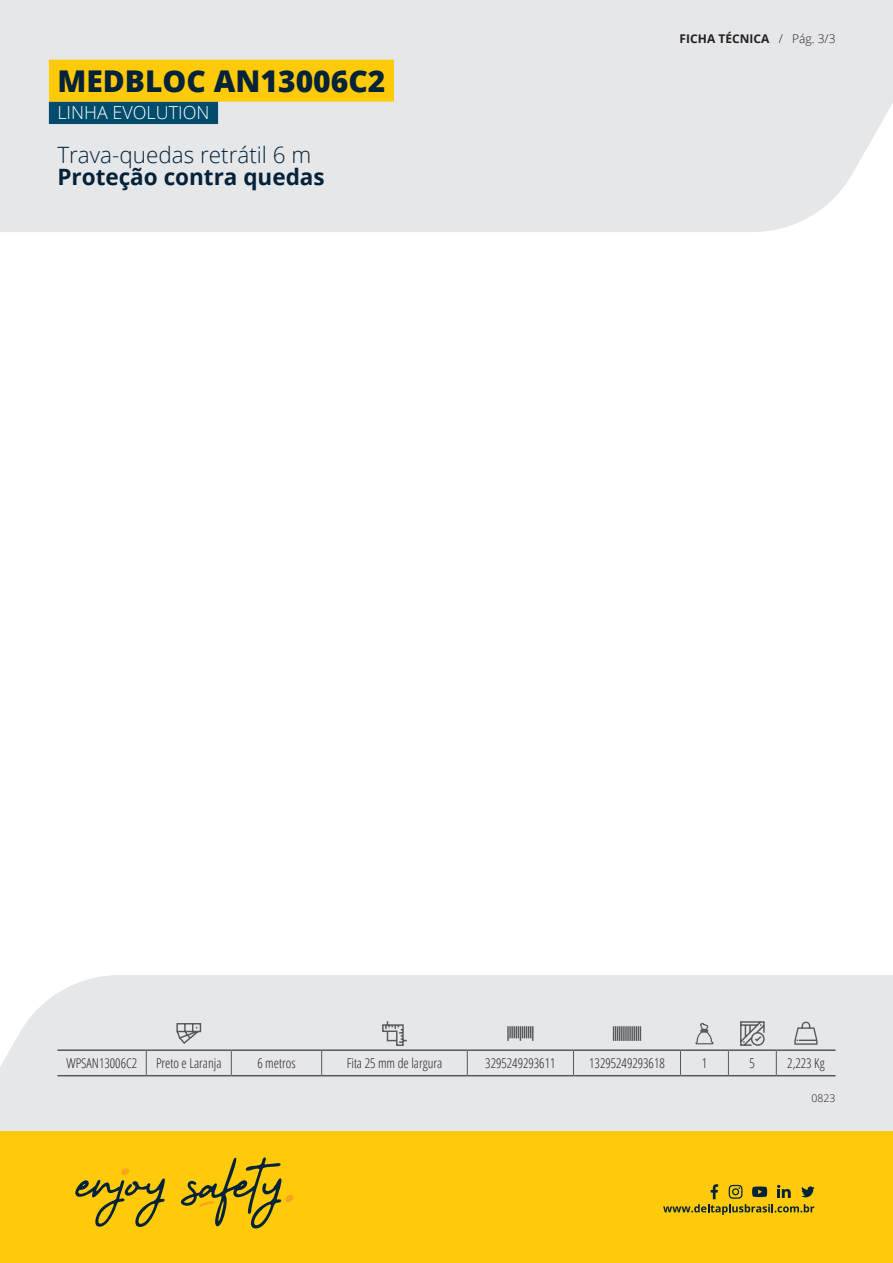
<style>
.page{position:relative;width:893px;height:1263px;background:#fff}
.page>*{position:absolute;margin:0;border:0;box-sizing:border-box;transform-origin:0 0}
.t1{font:800 30px "Open Sans";color:#042239}
.t2{font:300 22.5px "Open Sans";color:#042239}
.t3{font:700 22.5px "Open Sans";color:#042239}
.t4{font:300 18px "Open Sans";color:#fff}
.t5{font:300 13.5px "Open Sans Condensed";color:#231f20}
.t6{font:700 12px "Open Sans";color:#231f20}
.t7{font:300 12px "Open Sans";color:#231f20}
.t8{font:300 10.5px "Open Sans";color:#231f20}
</style>
<div class="page">
<div style="left:0;top:975px;width:893px;height:156px;background:#e6e7e9"></div>
<div style="left:0;top:0;width:893px;height:232px;background:#e6e7e9"></div>
<div style="left:49px;top:102px;width:169px;height:22px;background:#014b6c"></div>
<div style="left:49px;top:60px;width:345px;height:42px;background:#feca0a"></div>
<svg style="left:776px;top:1051px;width:1px;height:24px"></svg>
<hr style="left:57px;top:1049px;width:89px;height:2px;background:#57585a">
<hr style="left:146px;top:1049px;width:85px;height:2px;background:#57585a">
<hr style="left:467px;top:1049px;width:106px;height:2px;background:#57585a">
<hr style="left:573px;top:1049px;width:107px;height:2px;background:#57585a">
<hr style="left:680px;top:1049px;width:48px;height:2px;background:#57585a">
<hr style="left:728px;top:1049px;width:48px;height:2px;background:#57585a">
<hr style="left:776px;top:1049px;width:60px;height:2px;background:#57585a">
<svg style="left:146px;top:1051px;width:1px;height:24px"></svg>
<svg style="left:231px;top:1051px;width:1px;height:24px"></svg>
<svg style="left:321px;top:1051px;width:1px;height:24px"></svg>
<svg style="left:467px;top:1051px;width:1px;height:24px"></svg>
<svg style="left:573px;top:1051px;width:1px;height:24px"></svg>
<svg style="left:680px;top:1051px;width:1px;height:24px"></svg>
<svg style="left:728px;top:1051px;width:1px;height:24px"></svg>
<hr style="left:231px;top:1049px;width:91px;height:2px;background:#57585a">
<hr style="left:322px;top:1049px;width:145px;height:2px;background:#57585a">
<hr style="left:57px;top:1075px;width:89px;height:1px;background:#57585a">
<hr style="left:146px;top:1075px;width:85px;height:1px;background:#57585a">
<hr style="left:231px;top:1075px;width:91px;height:1px;background:#57585a">
<hr style="left:322px;top:1075px;width:145px;height:1px;background:#57585a">
<hr style="left:467px;top:1075px;width:106px;height:1px;background:#57585a">
<hr style="left:573px;top:1075px;width:107px;height:1px;background:#57585a">
<hr style="left:680px;top:1075px;width:48px;height:1px;background:#57585a">
<hr style="left:728px;top:1075px;width:48px;height:1px;background:#57585a">
<hr style="left:776px;top:1075px;width:60px;height:1px;background:#57585a">
<svg style="left:175px;top:1022px;width:27px;height:23px"></svg>
<svg style="left:381px;top:1020px;width:27px;height:27px"></svg>
<svg style="left:507px;top:1026px;width:26px;height:15px"></svg>
<svg style="left:613px;top:1026px;width:28px;height:15px"></svg>
<svg style="left:694px;top:1022px;width:20px;height:76px;background:#d7d8da"></svg>
<svg style="left:739px;top:1020px;width:27px;height:27px"></svg>
<svg style="left:794px;top:1021px;width:24px;height:24px"></svg>
<div style="left:0;top:1131px;width:893px;height:132px;background:#feca0a"></div>
<svg style="left:663px;top:1184px;width:152px;height:31px"></svg>
<div style="left:285px;top:1195px;width:8px;height:7px;background:#f9a51b;border-radius:3px"></div>
<div style="left:121px;top:1168px;width:8px;height:7px;background:#f9a51b;border-radius:3px"></div>
<svg style="left:75px;top:1178px;width:90px;height:49px"></svg>
<svg style="left:181px;top:1157px;width:100px;height:71px"></svg>
<h1 class="t1" style="left:57px;top:58px;width:330px">MEDBLOC AN13006C2</h1>
<h3 class="t4" style="left:57px;top:100px;width:154px">LINHA EVOLUTION</h3>
<h2 class="t2" style="left:57px;top:139px;width:256px">Trava-quedas retrátil m6</h2>
<h2 class="t3" style="left:57px;top:161px;width:269px">Proteção contra quedas</h2>
<p class="t6" style="left:680px;top:30px;width:91px">FICHA TÉCNICA</p>
<p class="t7" style="left:779px;top:30px;width:6px">/</p>
<p class="t7" style="left:792px;top:30px;width:45px">Pág. 3/3</p>
<p class="t5" style="left:66px;top:1054px;width:72px">WPSAN13006 2C</p>
<p class="t5" style="left:156px;top:1054px;width:67px">Preto e Laranja</p>
<p class="t5" style="left:257px;top:1054px;width:40px">6 metros</p>
<p class="t5" style="left:347px;top:1054px;width:97px">Fita 25 mm de largura</p>
<p class="t5" style="left:485px;top:1054px;width:72px">3295249293611</p>
<p class="t5" style="left:589px;top:1054px;width:77px">13295249293618</p>
<p class="t5" style="left:702px;top:1054px;width:7px">1</p>
<p class="t5" style="left:750px;top:1054px;width:7px">5</p>
<p class="t5" style="left:787px;top:1054px;width:39px">2,223 Kg</p>
<p class="t8" style="left:812px;top:1090px;width:25px">0823</p>
</div>
